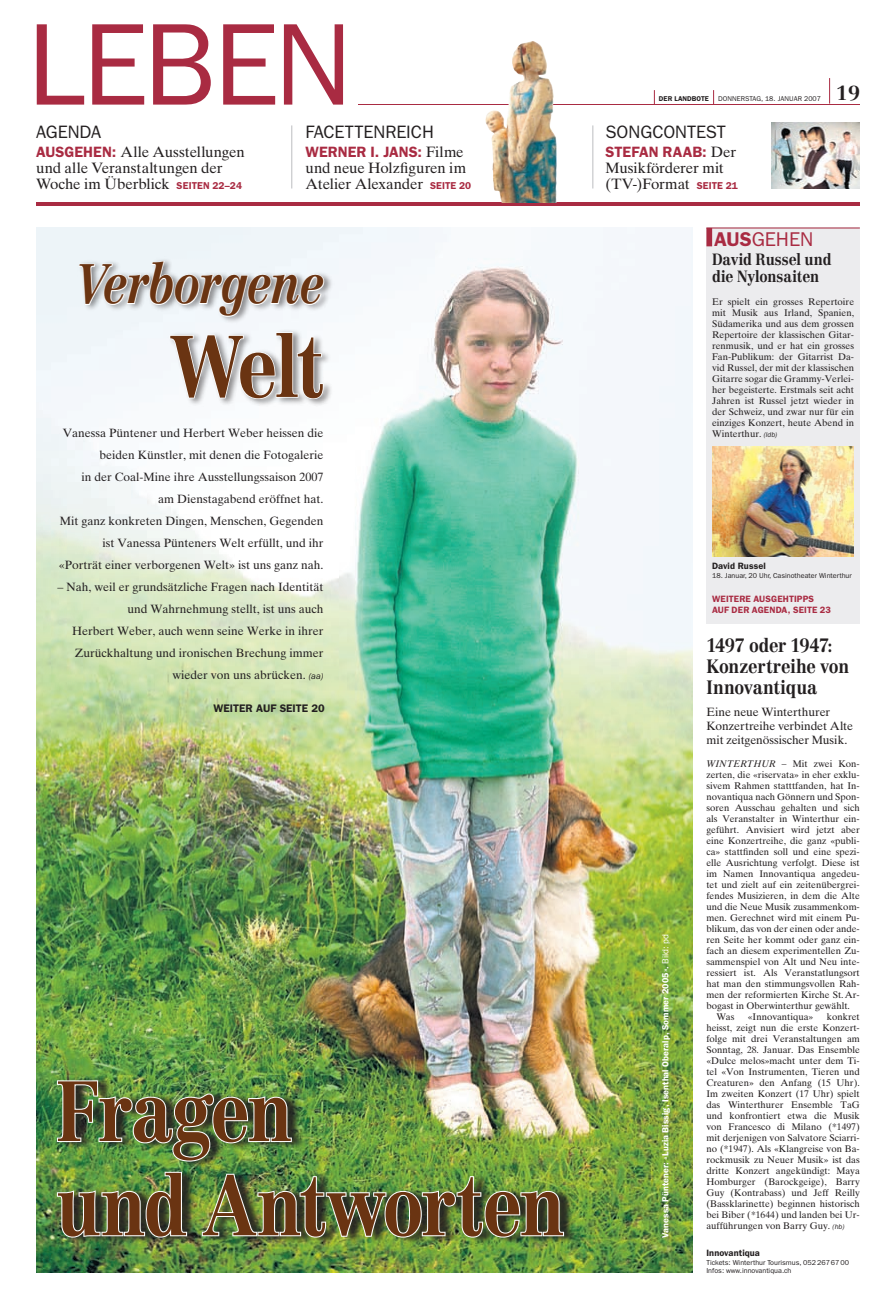
<style>
.page{position:relative;width:896px;height:1304px;background:#fff}
.page>*{position:absolute;margin:0;border:0;box-sizing:border-box;transform-origin:0 0}
.t1{font:117px "ITC Franklin Gothic Std";color:#a92b42}
._11a_Aufmacher{font:700 85.8px "Centennial LT Std";color:#6a3412;scale:.85 1}
._11a_Aufmacher-2{font:700 83.7px/94.2px "Centennial LT Std";letter-spacing:-.03em;color:#6a3412;scale:.85 1}
._11a_Aufmacher-3{font:italic 700 54.6px "Centennial LT Std";letter-spacing:-.025em;color:#6a3412;scale:.85 1}
._31a_Box_gross{font:20px "ITC Franklin Gothic Std";color:#a92b42}
.t2{font:700 20px "Centennial LT Std";color:#231f20}
._15a_Einspalter{font:700 19px/21px "Centennial LT Std";letter-spacing:-.01em;color:#231f20;scale:.9 1}
._64_Auf_Ressort{font:18px "ITC Franklin Gothic Std";letter-spacing:-.005em;color:#231f20}
._16a_Boxtitel16{font:700 16px/17px "Centennial LT Std";letter-spacing:-.01em;color:#231f20;scale:.9 1}
._65_Auf_Text{font:15px/16px "Times Ten LT Std";letter-spacing:-.01em;color:#231f20}
._65_Auf_Text-2{font:600 15px "ITC Franklin Gothic Std";color:#a92b42}
._21b_GS_oE{font:12px/22px "Times Ten LT Std";color:#231f20;text-align:right}
._17_Lead{font:12px/14px "Times Ten LT Std";letter-spacing:-.01em;color:#231f20}
._21a_GS_mE{font:600 11px "ITC Franklin Gothic Std";color:#231f20}
._65_Auf_Text-3{font:600 10px "ITC Franklin Gothic Std";color:#a92b42}
._21b_GS_oE-2{font:9.6px/11px "Times Ten LT Std";color:#231f20;text-align:justify}
._21a_GS_mE-2{font:9.6px/11px "Times Ten LT Std";color:#231f20;text-align:justify}
._28a_Hinweis_hf{font:600 9.2px/11px "ITC Franklin Gothic Std";letter-spacing:.015em;color:#a92b42}
._28a_Hinweis_hf-2{font:600 9.2px "ITC Franklin Gothic Std";letter-spacing:.01em;color:#231f20}
._21b_GS_oE-3{font:600 9.2px "ITC Franklin Gothic Std";letter-spacing:.005em;color:#231f20}
._27_Legende{font:600 9px "ITC Franklin Gothic Std";letter-spacing:.01em;color:#fff}
._28b_Hinweis_m7{font:7.2px/8px "ITC Franklin Gothic Std";color:#231f20}
.t3{font:7px "ITC Franklin Gothic Std";letter-spacing:.005em;color:#231f20}
.t4{font:600 7px "ITC Franklin Gothic Std";letter-spacing:.005em;color:#231f20}
.s1{font-family:"ITC Franklin Gothic Std";font-weight:600;color:#a92b42}
.s2{font-family:"ITC Franklin Gothic Std";font-weight:600;font-size:10px;color:#a92b42}
.s3{font-family:"ITC Franklin Gothic Std";font-style:italic;font-size:9px}
.s4{font-weight:600}
.s5{font-family:"ITC Franklin Gothic Std";font-style:italic;font-size:7.2px}
.s6{font-weight:400}
.s7{font-style:italic}
</style>
<div class="page">
<svg style="left:654px;top:90px;width:1px;height:14px"></svg>
<svg style="left:713px;top:90px;width:1px;height:14px"></svg>
<svg style="left:829px;top:78px;width:1px;height:26px"></svg>
<hr style="left:525px;top:104px;width:335px;height:1px;background:#a92b42">
<hr style="left:291px;top:125px;width:1px;height:64px;background:#bcbdc0">
<hr style="left:592px;top:125px;width:1px;height:64px;background:#bcbdc0">
<img style="left:772px;top:122px;width:88px;height:67px">
<hr style="left:358px;top:104px;width:181px;height:1px;background:#a92b42">
<img style="left:36px;top:228px;width:656px;height:1044px">
<div style="left:706px;top:228px;width:154px;height:396px;background:#ececee"></div>
<hr style="left:706px;top:228px;width:154px;height:1px;background:#a92b42">
<div style="left:706px;top:228px;width:6px;height:18px;background:#a92b42"></div>
<img style="left:712px;top:446px;width:142px;height:110px">
<div style="left:59px;top:1075px;width:519px;height:171px;background:#231f20;opacity:.89"></div>
<img style="left:56px;top:1079px;width:237px;height:84px">
<img style="left:56px;top:1171px;width:132px;height:68px">
<img style="left:201px;top:1173px;width:364px;height:66px">
<div style="left:77px;top:257px;width:258px;height:150px;background:#f4f7fb"></div>
<svg style="left:79px;top:260px;width:246px;height:58px"></svg>
<svg style="left:170px;top:331px;width:154px;height:69px"></svg>
<hr style="left:36px;top:203px;width:824px;height:3px;background:#a92b42">
<img style="left:539px;top:76px;width:15px;height:57px">
<p class="t1" style="left:27px;top:-2px;width:248px">LEBEN</p>
<p class="_64_Auf_Ressort" style="left:36px;top:121px;width:67px">agenda</p>
<p class="_65_Auf_Text" style="left:36px;top:143px;width:210px"><span class="s1">AUSGEHEN :</span> Alle Ausstellungen und alle Veranstaltungen der<br>Woche im Überblick <span class="s2">SEITEN</span></p>
<p class="_65_Auf_Text-3" style="left:212px;top:179px;width:31px">22–24</p>
<p class="_64_Auf_Ressort" style="left:305px;top:121px;width:40px">FACETTENRE</p>
<p class="_64_Auf_Ressort" style="left:406px;top:121px;width:29px">ICH</p>
<p class="_65_Auf_Text-2" style="left:305px;top:143px;width:24px">WERN</p>
<p class="_65_Auf_Text" style="left:305px;top:143px;width:167px;text-indent:42px"><span class="s1">ER I. JANS:</span> Filme und neue Holzfiguren im<br>Atelier Alexander <span class="s2">SE ITE 20</span></p>
<p class="_11a_Aufmacher-3" style="left:77px;top:251px;width:293px">Verborgene</p>
<p class="_11a_Aufmacher" style="left:171px;top:315px;width:182px">Welt</p>
<p class="_21b_GS_oE" style="left:59px;top:422px;width:266px">Vanessa Püntener und Herbert Weber heissen die beiden Künstler, mit denen die Fotogalerie<br>in der Coal-Mine ihre Ausstellungssaison 2007<br>am Dienstagabend eröffnet hat.<br>Mit ganz konkreten Dingen, Menschen, Gegenden ist Vanessa Pünteners Welt erfüllt, und ihr «Porträt einer verborgenen Welt» ist uns ganz nah.</p>
<p class="_21b_GS_oE" style="left:57px;top:576px;width:267px">– Nah, weil er grundsätzliche Fragen nach Identität und Wahrnehmung stellt, ist uns auch<br>Herbert Weber, auch wenn seine Werke in ihrer Zurückhaltung und ironischen Brechung immer wieder von uns abrücken. <span class="s3">(aa)</span></p>
<p class="_21a_GS_mE" style="left:214px;top:701px;width:113px">WEITER AUF SEITE 20</p>
<p class="_11a_Aufmacher-2" style="left:56px;top:1064px;width:600px">Fragen<br>und Antworten</p>
<p class="t4" style="left:659px;top:95px;width:52px">DER LANDBOTE</p>
<p class="t3" style="left:718px;top:95px;width:104px">donnerstag, 18. januar 2007</p>
<p class="t2" style="left:836px;top:81px;width:25px">19</p>
<p class="_64_Auf_Ressort" style="left:605px;top:121px;width:122px">songcontest</p>
<p class="_65_Auf_Text-2" style="left:605px;top:143px;width:68px">STEFAN RAAB</p>
<p class="_65_Auf_Text" style="left:605px;top:143px;width:134px;text-indent:97px"><span class="s1">:</span> Der<br>Musikförderer mit (TV-)Format <span class="s2">SEITE 21</span></p>
<p class="_31a_Box_gross" style="left:714px;top:228px;width:101px"><span class="s4">AUS</span> geh en</p>
<p class="_16a_Boxtitel16" style="left:712px;top:251px;width:134px">David Russel und die Nylonsaiten</p>
<p class="_21b_GS_oE-2" style="left:712px;top:296px;width:144px">Er spielt ein grosses Repertoire mit Musik aus Irland, Spanien, Süd-amerika und aus dem grossen Repertoire der klassischen Gitar&shy;renmusik, und er hat ein grosses Fan-Publikum: der Gitarrist Da&shy;vid Russel, der mit der klassischen Gitarre sogar die Grammy-Verlei&shy;her begeisterte. Erstmals seit acht Jahren ist Russel jetzt wieder in der Schweiz, und zwar nur für ein einziges Konzert, heute Abend in Winterthur. <span class="s5">(ldb)</span></p>
<p class="_27_Legende" style="left:660px;top:1238px;width:306px;rotate:-90deg">VANESSA PÜNTENER: «LUZIA BISSIG, ISENTHAL OBERALP, SOMMER 2005». <span class="s6">Bild: pd</span></p>
<p class="_21b_GS_oE-3" style="left:712px;top:560px;width:55px">DAVID RUSSEL</p>
<p class="_28b_Hinweis_m7" style="left:712px;top:571px;width:141px">18. Januar, 20 U hr, Casinotheater Winterthur</p>
<p class="_28a_Hinweis_hf" style="left:712px;top:593px;width:54px">WEITERE AUSG</p>
<p class="_28a_Hinweis_hf" style="left:712px;top:593px;width:120px;text-indent:65px">EHTIPPS<br>AUF DER AGENDA, SEITE 23</p>
<p class="_15a_Einspalter" style="left:706px;top:635px;width:160px">1497 oder 1947:<br>Konzertreihe von<br>Innovantiqua</p>
<p class="_17_Lead" style="left:706px;top:705px;width:148px">Eine neue Winterthurer<br>Konzertreihe verbindet Alte mit zeitgenössischer Musik.</p>
<p class="_21b_GS_oE-2" style="left:706px;top:758px;width:155px"><span class="s7">WINTERTHUR –</span> Mit zwei Kon&shy;zerten, die «riservata» in eher exklu&shy;sivem Rahmen statttfanden, hat In&shy;novantiqua nach Gönnern und Spon&shy;soren Ausschau gehalten und sich als Veranstalter in Winterthur ein&shy;geführt. Anvisiert wird jetzt aber eine Konzertreihe, die ganz «publi&shy;ca» stattfinden soll und eine spezi&shy;elle Ausrichtung verfolgt. Diese ist im Namen Innovantiqua angedeu&shy;tet und zielt auf ein zeitenübergrei&shy;fendes Musizieren, in dem die Alte und die Neue Musik zusammenkom&shy;men. Gerechnet wird mit einem Pu&shy;blikum, das von der einen oder ande&shy;ren Seite her kommt oder ganz ein&shy;fach an diesem experimentellen Zu&shy;sammenspiel von Alt und Neu inte&shy;ressiert ist. Als Veranstatlungsort hat man den stimmungsvollen Rah&shy;men der reformierten Kirche St.Ar&shy;bogast in Oberwinterthur gewählt.</p>
<p class="_21a_GS_mE-2" style="left:716px;top:1011px;width:20px">Was</p>
<p class="_21a_GS_mE-2" style="left:748px;top:1011px;width:67px">«Innovantiqua»</p>
<p class="_21a_GS_mE-2" style="left:706px;top:1011px;width:155px;text-indent:120px">konkret heisst, zeigt nun die erste Konzert&shy;folge mit drei Veranstaltungen am Sonntag, 28. Januar. Das Ensem-ble «Dulce melos»macht unter dem Ti&shy;tel «Von Instrumenten, Tieren und Creaturen» den Anfang (15 Uhr).<br>Im zweiten Konzert (17 Uhr) spielt das Winterthurer Ensemble TaG und konfrontiert etwa die Musik von Francesco di Milano (*1497) mit derjenigen von Salvatore Sciarri&shy;no (*1947). Als «Klangreise von Ba&shy;rockmusik zu Neuer Musik» ist das dritte Konzert angekündigt: Maya Homburger (Barockgeige), Barry Guy (Kontrabass) und Jeff Reilly (Bassklarinette) beginnen historisch bei Biber (*1644) und landen bei Ur&shy;aufführungen von Barry Guy. <span class="s5">(hb)</span></p>
<p class="_28a_Hinweis_hf-2" style="left:706px;top:1247px;width:55px">INNOVANTIQUA</p>
<p class="_28b_Hinweis_m7" style="left:706px;top:1258px;width:144px">Tickets: Winterthur Tourismus, 0522676700<br>Infos: www.innovantiqua.ch</p>
</div>
